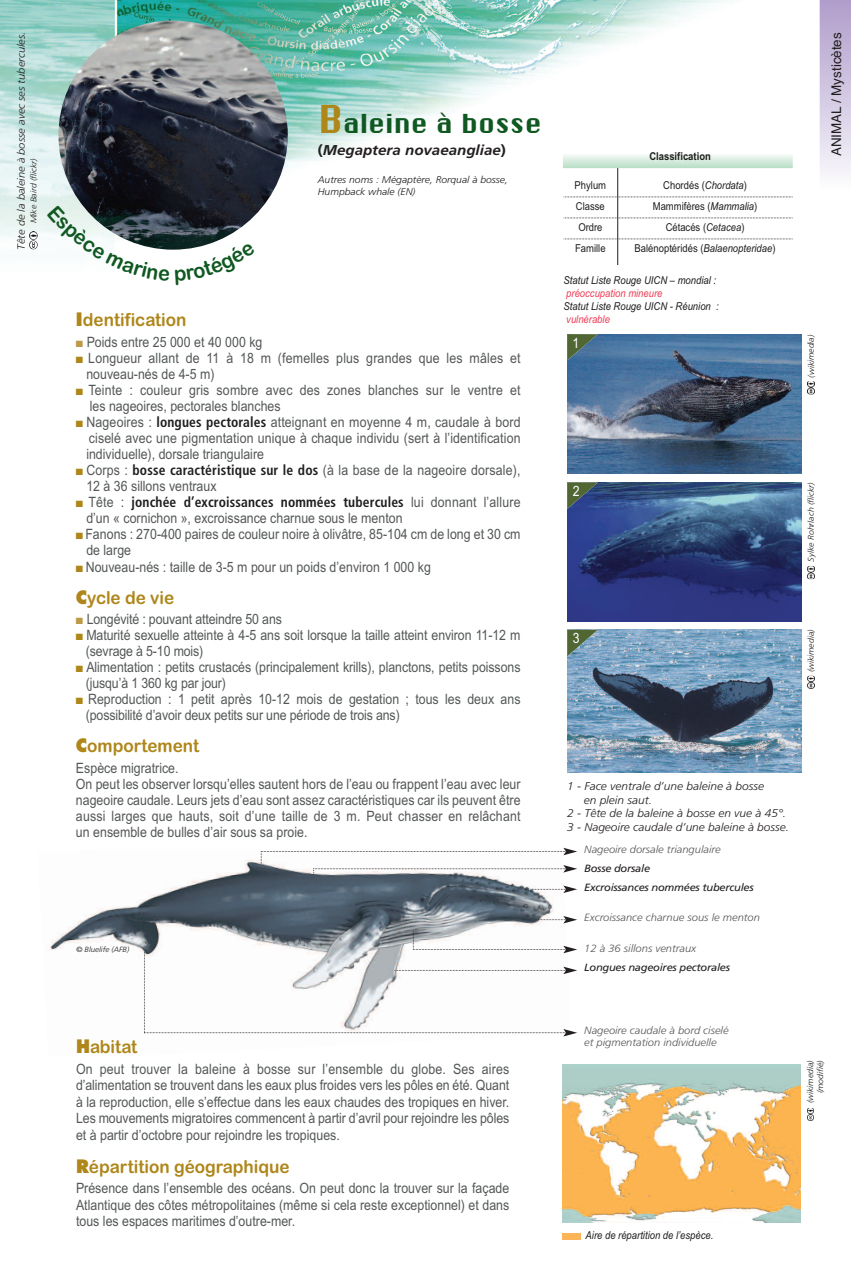
<style>
.page{position:relative;width:851px;height:1263px;background:#fff}
.page>*{position:absolute;margin:0;border:0;box-sizing:border-box;transform-origin:0 0}
.t1{font:25.5px "Chicago FLF";color:#105822}
.t2{font:18px "Arial Rounded MT Bold";color:#ae861a;scale:.95 1}
.t3{font:14.25px/16px "Arial Narrow";color:#545757;scale:1.06 1}
.t4{font:700 condensed 14.25px "Frutiger";letter-spacing:.01em;color:#1f1e1e;scale:.95 1}
.t5{font:italic 700 14.25px "Frutiger";color:#231f20;scale:1.06 1}
.t6{font:14.25px "Arial Narrow";color:#fff;scale:1.06 1}
.t7{font:13.35px "Helvetica";color:#1f1e1e}
.t8{font:italic 300 11.25px "Frutiger";color:#231f20;scale:1.06 1}
.t9{font:10.8px/21px "Arial Narrow";color:#1f1e1e;scale:1.06 1}
.t10{font:italic 10.8px "Arial Narrow";color:#1f1e1e;scale:1.06 1}
.t11{font:italic 10.8px "Arial Narrow";color:#ee3d56;scale:1.06 1}
.t12{font:700 10.8px "Arial Narrow";color:#1f1e1e;scale:1.06 1}
.t13{font:italic 300 10.5px/12.6px "Frutiger";color:#57585a;scale:1.06 1}
.t14{font:italic 10.5px "Frutiger";letter-spacing:-.025em;color:#231f20;scale:1.06 1}
.t15{font:italic 300 10.5px "Frutiger";color:#231f20;scale:1.06 1}
.t16{font:italic 300 9.75px/11.7px "Frutiger";color:#231f20;scale:1.06 1}
.t17{font:italic 300 8.25px/9.9px "Frutiger";color:#1f1e1e;text-align:right;scale:1.06 1}
.t18{font:italic 300 7.5px "Frutiger";color:#1f1e1e;scale:1.06 1}
.s1{font-size:37.5px;color:#ae861a}
.s2{font-style:normal}
.s3{font-family:"Futura";font-weight:800}
.s4{color:#bd9a47}
.s5{color:#ae861a}
.s6{font-family:"Frutiger";font-weight:700;font-stretch:condensed;color:#1f1e1e}
.s7{font-family:"Arial Narrow";font-weight:400;font-stretch:normal;color:#545757}
.s8{font-style:italic}
</style>
<div class="page">
<svg style="left:807px;top:1108px;width:6px;height:12px"></svg>
<img style="left:0;top:0;width:793px;height:265px">
<img style="left:50px;top:851px;width:515px;height:186px">
<img style="left:562px;top:1064px;width:238px;height:159px">
<img style="left:58px;top:21px;width:230px;height:229px;border-radius:50%">
<img style="left:563px;top:154px;width:229px;height:14px">
<hr style="left:617px;top:168px;width:1px;height:97px;background:#1f1e1e">
<svg style="left:563px;top:197px;width:229px;height:1px"></svg>
<svg style="left:563px;top:218px;width:229px;height:1px"></svg>
<svg style="left:563px;top:239px;width:229px;height:1px"></svg>
<img style="left:567px;top:482px;width:234px;height:139px">
<img style="left:567px;top:482px;width:30px;height:27px">
<img style="left:567px;top:334px;width:234px;height:139px">
<img style="left:567px;top:334px;width:30px;height:26px">
<svg style="left:807px;top:381px;width:7px;height:13px"></svg>
<svg style="left:807px;top:566px;width:7px;height:13px"></svg>
<img style="left:567px;top:630px;width:234px;height:143px">
<img style="left:567px;top:630px;width:30px;height:26px">
<svg style="left:807px;top:676px;width:7px;height:13px"></svg>
<div style="left:562px;top:1233px;width:19px;height:6px;background:#fbb457"></div>
<svg style="left:530px;top:885px;width:47px;height:8px"></svg>
<svg style="left:535px;top:916px;width:42px;height:7px"></svg>
<div style="left:819px;top:0;width:31px;height:191px;background:linear-gradient(to bottom,#ae9bc9,#fbfbfd)"></div>
<svg style="left:29px;top:231px;width:9px;height:18px"></svg>
<svg style="left:144px;top:931px;width:433px;height:105px"></svg>
<svg style="left:261px;top:848px;width:316px;height:27px"></svg>
<svg style="left:47px;top:205px;width:122px;height:60px"></svg>
<svg style="left:175px;top:243px;width:80px;height:22px"></svg>
<p class="t15" style="left:17px;top:250px;width:207px;rotate:-90deg">Tête de la baleine à bosse avec ses tubercules.</p>
<p class="t17" style="left:29px;top:223px;width:63px;rotate:-90deg">Mike Baird (flickr)</p>
<h1 class="t1" style="left:318px;top:107px;width:225px"><span class="s1">B</span>aleine à bosse</h1>
<p class="t5" style="left:318px;top:144px;width:179px"><span class="s2">(</span>Megaptera novaeangliae<span class="s2">)</span></p>
<p class="t16" style="left:318px;top:175px;width:181px">Autres noms : Mégaptère, Rorqual à bosse,<br>Humpback whale (EN)</p>
<p class="t2" style="left:76px;top:310px;width:118px"><span class="s3">I</span>dentification</p>
<p class="t3" style="left:76px;top:334px;width:177px"><span class="s4">■</span> Poids entre 25 000 et 40 000 kg</p>
<p class="t3" style="left:86px;top:350px;width:411px;text-indent:-10px"><span class="s5">■</span> Longueur allant de 11 à 18 m (femelles plus grandes que les mâles et nouveau-nés de 4-5 m)</p>
<p class="t3" style="left:90px;top:382px;width:408px;text-indent:-14px"><span class="s5">■</span> Teinte : couleur gris sombre avec des zones blanches sur le ventre et les nageoires, pectorales blanches</p>
<p class="t3" style="left:86px;top:414px;width:411px;text-align:justify;text-indent:-10px"><span class="s5">■</span> Nageoires : <span class="s6">longues pectorales</span> atteignant en moyenne 4 m, caudale à bord ciselé avec une pigmentation unique à chaque individu (sert à l’identification individuelle), dorsale triangulaire</p>
<p class="t3" style="left:86px;top:462px;width:411px;text-indent:-10px"><span class="s5">■</span> Corps : <span class="s6">bosse caractéristique sur le dos</span> (à la base de la nageoire dorsale),<br>12 à 36 sillons ventraux</p>
<p class="t4" style="left:76px;top:497px;width:469px"><span class="s5">■</span> <span class="s7">Tête :</span> jonchée d’excroissances nommées tubercules <span class="s7">lui donnant l’allure</span></p>
<p class="t3" style="left:86px;top:510px;width:300px">d’un « cornichon », excroissance charnue sous le menton</p>
<p class="t3" style="left:86px;top:526px;width:411px;text-indent:-10px"><span class="s5">■</span> Fanons : 270-400 paires de couleur noire à olivâtre, 85-104 cm de long et 30 cm de large</p>
<p class="t3" style="left:76px;top:559px;width:336px"><span class="s5">■</span> Nouveau-nés : taille de 3-5 m pour un poids d’environ 1 000 kg</p>
<p class="t2" style="left:76px;top:587px;width:105px"><span class="s3">C</span>ycle de vie</p>
<p class="t3" style="left:76px;top:611px;width:196px"><span class="s4">■</span> Longévité : pouvant atteindre 50 ans</p>
<p class="t3" style="left:86px;top:627px;width:411px;text-indent:-10px"><span class="s5">■</span> Maturité sexuelle atteinte à 4-5 ans soit lorsque la taille atteint environ 11-12 m (sevrage à 5-10 mois)</p>
<p class="t3" style="left:86px;top:659px;width:411px;text-indent:-10px"><span class="s5">■</span> Alimentation : petits crustacés (principalement krills), planctons, petits poissons (jusqu’à 1 360 kg par jour)</p>
<p class="t3" style="left:86px;top:691px;width:411px;text-indent:-10px"><span class="s5">■</span> Reproduction : 1 petit après 10-12 mois de gestation ; tous les deux ans (possibilité d’avoir deux petits sur une période de trois ans)</p>
<p class="t2" style="left:76px;top:736px;width:131px"><span class="s3">C</span>omportement</p>
<p class="t3" style="left:76px;top:760px;width:421px">Espèce migratrice.<br>On peut les observer lorsqu’elles sautent hors de l’eau ou frappent l’eau avec leur nageoire caudale. Leurs jets d’eau sont assez caractéristiques car ils peuvent être aussi larges que hauts, soit d’une taille de 3 m. Peut chasser en relâchant un ensemble de bulles d’air sous sa proie.</p>
<p class="t18" style="left:76px;top:947px;width:52px">© Bluelife (AFB)</p>
<p class="t2" style="left:76px;top:1036px;width:66px"><span class="s3">H</span>abitat</p>
<p class="t3" style="left:76px;top:1060px;width:410px;line-height:16.5px;text-align:justify">On peut trouver la baleine à bosse sur l’ensemble du globe. Ses aires d’alimentation se trouvent dans les eaux plus froides vers les pôles en été. Quant à la reproduction, elle s’effectue dans les eaux chaudes des tropiques en hiver.<br>Les mouvements migratoires commencent à partir d’avril pour rejoindre les pôles et à partir d’octobre pour rejoindre les tropiques.</p>
<p class="t2" style="left:76px;top:1156px;width:226px"><span class="s3">R</span>épartition géographique</p>
<p class="t3" style="left:76px;top:1180px;width:410px;line-height:16.5px;text-align:justify">Présence dans l’ensemble des océans. On peut donc la trouver sur la façade Atlantique des côtes métropolitaines (même si cela reste exceptionnel) et dans tous les espaces maritimes d’outre-mer.</p>
<p class="t12" style="left:649px;top:150px;width:59px">Classification</p>
<p class="t9" style="left:634px;top:174px;width:134px;text-align:center">Chordés (<span class="s8">Chordata</span>)<br>Mammifères (<span class="s8">Mammalia</span>)<br>Cétacés (<span class="s8">Cetacea</span>)<br>Balénoptéridés (<span class="s8">Balaenopteridae</span>)</p>
<p class="t10" style="left:563px;top:274px;width:145px">Statut Liste Rouge UICN – mondial :</p>
<p class="t11" style="left:566px;top:287px;width:92px">préoccupation mineure</p>
<p class="t10" style="left:563px;top:300px;width:148px">Statut Liste Rouge UICN - Réunion :</p>
<p class="t11" style="left:566px;top:313px;width:43px">vulnérable</p>
<p class="t9" style="left:574px;top:174px;width:31px">Phylum<br>Classe<br>Ordre<br>Famille</p>
<p class="t6" style="left:572px;top:335px;width:8px">1</p>
<p class="t17" style="left:806px;top:378px;width:42px;rotate:-90deg">w( ki mi ed ai )</p>
<p class="t7" style="left:828px;top:156px;width:125px;rotate:-90deg">ANIMAL / Mysticètes</p>
<p class="t6" style="left:572px;top:483px;width:8px">2</p>
<p class="t17" style="left:806px;top:561px;width:76px;rotate:-90deg">Sylke Rohrlach (flickr)</p>
<p class="t6" style="left:572px;top:630px;width:8px">3</p>
<p class="t17" style="left:806px;top:672px;width:42px;rotate:-90deg">(wikimedia)</p>
<p class="t8" style="left:567px;top:782px;width:187px">1 - Face ventrale d’une baleine à bosse</p>
<p class="t8" style="left:583px;top:795px;width:66px">en plein saut.</p>
<p class="t8" style="left:567px;top:809px;width:208px">2 - Tête de la baleine à bosse en vue à 45°.</p>
<p class="t8" style="left:567px;top:822px;width:211px">3 - Nageoire caudale d’une baleine à bosse.</p>
<p class="t13" style="left:584px;top:844px;width:130px">Nageoire dorsale triangulaire</p>
<p class="t14" style="left:584px;top:883px;width:161px">Excroissances nommées tubercules</p>
<p class="t14" style="left:584px;top:864px;width:64px">Bosse dorsale</p>
<p class="t13" style="left:584px;top:912px;width:167px">Excroissance charnue sous le menton</p>
<p class="t13" style="left:584px;top:943px;width:107px">12 à 36 sillons ventraux</p>
<p class="t14" style="left:584px;top:963px;width:139px">Longues nageoires pectorales</p>
<p class="t13" style="left:584px;top:1024px;width:138px">Nageoire caudale à bord ciselé et pigmentation individuelle</p>
<p class="t10" style="left:585px;top:1229px;width:122px">Aire de répartition de l’espèce.</p>
<p class="t17" style="left:806px;top:1103px;width:42px;rotate:-90deg">(wikimedia) (modifié)</p>
</div>
